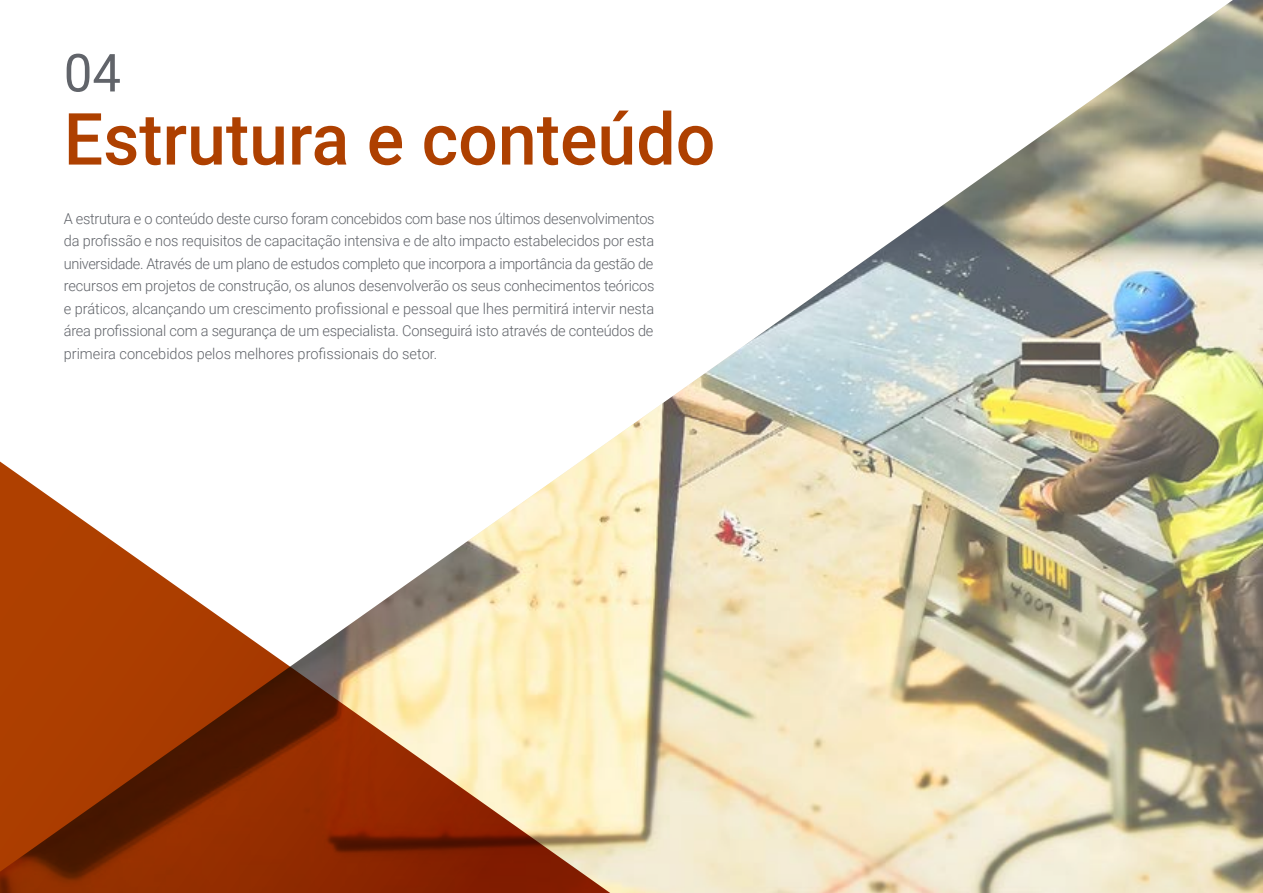
<style>
.page{position:relative;width:1263px;height:893px;background:#fff}
.page>*{position:absolute;margin:0;border:0;box-sizing:border-box;transform-origin:0 0}
.t1{font:500 72px "Roboto";color:#ae4000}
.t2{font:52.5px "Roboto";color:#61646a}
.t3{font:300 15px/22.5px "Roboto";color:#61646a;text-align:justify}
</style>
<div class="page">
<img style="left:602px;top:0;width:661px;height:893px">
<svg style="left:0;top:446px;width:640px;height:447px"></svg>
<h2 class="t2" style="left:64px;top:36px;width:59px">04</h2>
<h1 class="t1" style="left:64px;top:89px;width:653px">Estrutura e conteúdo</h1>
<p class="t3" style="left:64px;top:207px;width:592px">A estrutura e o conteúdo deste curso foram concebidos com base nos últimos desenvolvimentos da profissão e nos requisitos de capacitação intensiva e de alto impacto estabelecidos por esta universidade. Através de um plano de estudos completo que incorpora a importância da gestão de recursos em projetos de construção, os alunos desenvolverão os seus conhecimentos teóricos e práticos, alcançando um crescimento profissional e pessoal que lhes permitirá intervir nesta área profissional com a segurança de um especialista. Conseguirá isto através de conteúdos de primeira concebidos pelos melhores profissionais do setor.</p>
</div>
